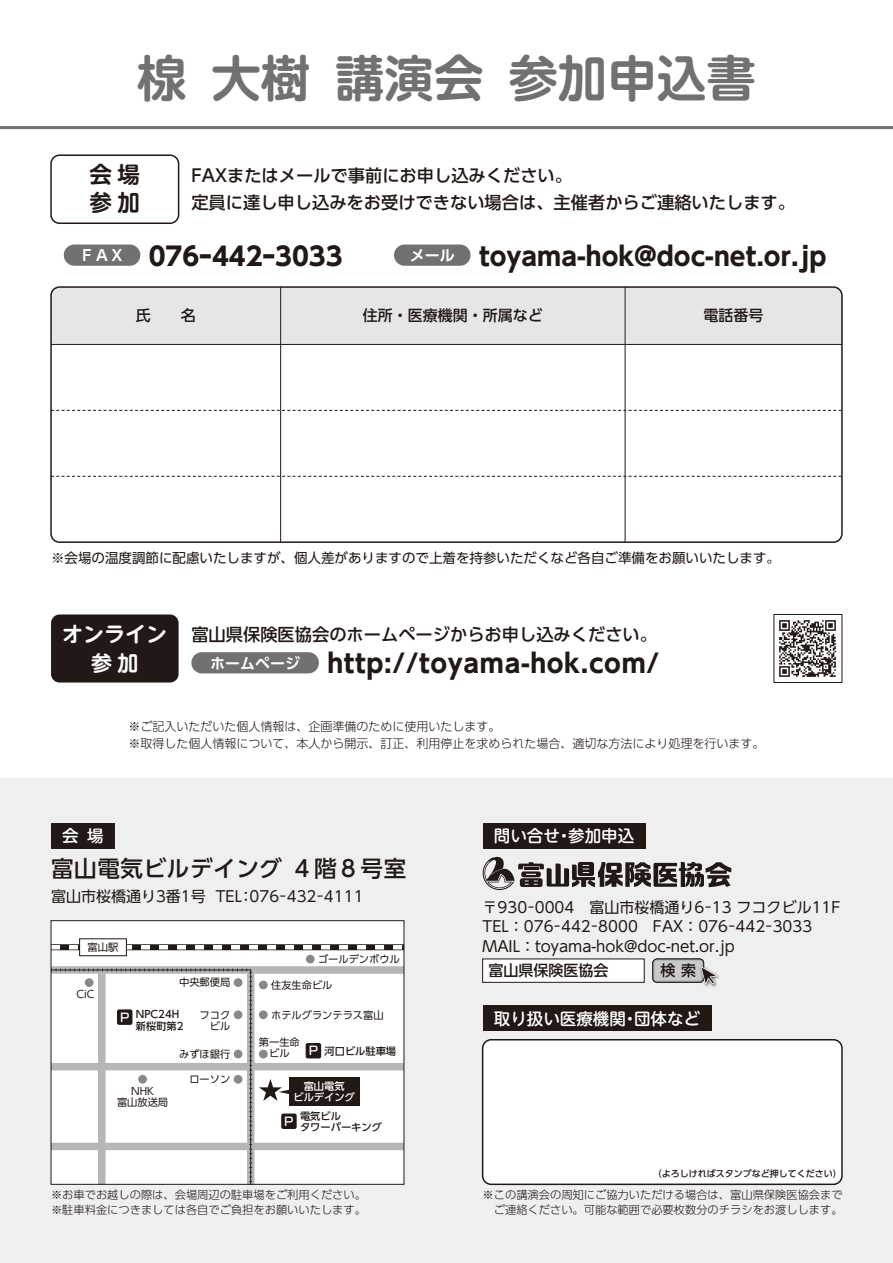
<style>
.page{position:relative;width:893px;height:1263px;background:#fff}
.page>*{position:absolute;margin:0;border:0;box-sizing:border-box;transform-origin:0 0}
.t1{font:700 49.5px "UD Shin M Go Pro De";color:#727171}
.t2{font:700 25.5px "UD Shin Go Pro";color:#221815}
.t3{font:700 25.5px "UD Shin Go Pro";letter-spacing:.025em;color:#221815}
.t4{font:500 22.5px "UD Shin Go Pro";letter-spacing:.03em;color:#221815}
.t5{font:700 22.5px/28.5px "UD Shin M Go Pro De";color:#221815}
.t6{font:700 21px "UD Shin M Go Pro De";color:#fff}
.t7{font:500 17.25px/27px "UD Shin Go Pro";color:#221815}
.t8{font:500 16.5px "UD Shin M Go Pro";color:#fff}
.t9{font:15px/19.5px "UD Shin Go Pro";color:#221815}
.t10{font:500 15px "UD Shin Go Pro";color:#221815}
.t11{font:700 15px "UD Shin Go Pro De";color:#fff}
.t12{font:13.5px "UD Shin Go Pro";color:#221815}
.t13{font:300 12px/16.5px "UD Shin Go Pro";color:#221815}
.t14{font:500 12px "Shin Go Pro";color:#fff}
.t15{font:300 11.25px/15px "UD Shin Go Pro";color:#221815}
.t16{font:10.2px/11.1px "UD Shin Go Pro";color:#221815}
.t17{font:500 10.2px/11.1px "UD Shin Go Pro";color:#221815}
.t18{font:500 10.2px/11.1px "UD Shin Go Pro";color:#fff;text-align:center}
.t19{font:10.2px "Shin Go Pro";color:#221815}
.t20{font:500 9px "UD Shin Go Pro";color:#221815}
.s1{font-family:"UD Shin M Go Pro De";font-weight:700;font-size:21px;color:#fff}
</style>
<div class="page">
<hr style="left:0;top:126px;width:893px;height:3px;background:#727171">
<div style="left:0;top:778px;width:893px;height:485px;background:#efefef"></div>
<div style="left:483px;top:1040px;width:359px;height:144px;background:#fff;border-radius:9px"></div>
<div style="left:482px;top:1039px;width:361px;height:146px;border:2px solid #221815;border-radius:9px"></div>
<div style="left:53px;top:289px;width:787px;height:55px;background:#e6e6e6"></div>
<div style="left:50px;top:286px;width:793px;height:257px;border:2px solid #221815;border-radius:9px"></div>
<hr style="left:51px;top:344px;width:791px;height:1px;background:#221815">
<svg style="left:51px;top:410px;width:791px;height:1px"></svg>
<hr style="left:280px;top:287px;width:1px;height:255px;background:#221815">
<hr style="left:625px;top:287px;width:1px;height:255px;background:#221815">
<svg style="left:51px;top:476px;width:791px;height:1px"></svg>
<div style="left:483px;top:959px;width:161px;height:23px;background:#fff"></div>
<div style="left:482px;top:958px;width:163px;height:25px;border:1px solid #221815"></div>
<div style="left:50px;top:154px;width:129px;height:70px;border:2px solid #221815;border-radius:9px"></div>
<div style="left:64px;top:244px;width:76px;height:22px;background:#727171;border-radius:11px"></div>
<div style="left:51px;top:614px;width:128px;height:68px;background:#221815;border-radius:9px"></div>
<img style="left:779px;top:620px;width:57px;height:57px">
<div style="left:773px;top:614px;width:69px;height:69px;border:1px solid #221815"></div>
<div style="left:394px;top:244px;width:76px;height:22px;background:#727171;border-radius:11px"></div>
<div style="left:191px;top:652px;width:128px;height:21px;background:#727171;border-radius:11px"></div>
<div style="left:51px;top:823px;width:64px;height:25px;background:#221815"></div>
<div style="left:483px;top:823px;width:162px;height:25px;background:#221815"></div>
<svg style="left:483px;top:856px;width:248px;height:34px"></svg>
<div style="left:483px;top:1006px;width:228px;height:25px;background:#221815"></div>
<svg style="left:652px;top:958px;width:66px;height:29px"></svg>
<div style="left:51px;top:921px;width:353px;height:263px;background:#fff"></div>
<svg style="left:53px;top:944px;width:349px;height:6px"></svg>
<svg style="left:53px;top:945px;width:349px;height:4px"></svg>
<div style="left:51px;top:966px;width:353px;height:8px;background:#b5b6b6"></div>
<div style="left:51px;top:1063px;width:353px;height:7px;background:#b5b6b6"></div>
<div style="left:51px;top:1143px;width:353px;height:7px;background:#b5b6b6"></div>
<div style="left:80px;top:939px;width:46px;height:17px;background:#fff"></div>
<div style="left:79px;top:938px;width:48px;height:18px;border:1px solid #221815"></div>
<svg style="left:252px;top:972px;width:2px;height:211px"></svg>
<svg style="left:53px;top:968px;width:199px;height:215px"></svg>
<div style="left:85px;top:978px;width:9px;height:9px;background:#898989;border-radius:50%"></div>
<div style="left:234px;top:978px;width:8px;height:9px;background:#898989;border-radius:50%"></div>
<div style="left:234px;top:1050px;width:8px;height:8px;background:#898989;border-radius:50%"></div>
<div style="left:234px;top:1075px;width:8px;height:9px;background:#898989;border-radius:50%"></div>
<div style="left:138px;top:1075px;width:9px;height:9px;background:#898989;border-radius:50%"></div>
<div style="left:259px;top:1050px;width:9px;height:8px;background:#898989;border-radius:50%"></div>
<div style="left:259px;top:980px;width:9px;height:9px;background:#898989;border-radius:50%"></div>
<div style="left:306px;top:955px;width:9px;height:8px;background:#898989;border-radius:50%"></div>
<div style="left:259px;top:1010px;width:9px;height:9px;background:#898989;border-radius:50%"></div>
<div style="left:234px;top:1010px;width:8px;height:9px;background:#898989;border-radius:50%"></div>
<div style="left:289px;top:1078px;width:70px;height:28px;background:#221815"></div>
<svg style="left:259px;top:1079px;width:30px;height:22px"></svg>
<div style="left:117px;top:1009px;width:15px;height:16px;background:#221815;border-radius:2px"></div>
<div style="left:306px;top:1043px;width:15px;height:15px;background:#221815;border-radius:2px"></div>
<div style="left:281px;top:1113px;width:16px;height:16px;background:#221815;border-radius:2px"></div>
<div style="left:51px;top:920px;width:353px;height:265px;border:1px solid #221815"></div>
<h1 class="t1" style="left:137px;top:38px;width:620px">楾大樹講演会参加申込書</h1>
<h3 class="t5" style="left:89px;top:159px;width:52px">会場参加</h3>
<h3 class="t7" style="left:191px;top:162px;width:605px">FAXまたはメールで事前にお申し込みください。<br>定員に達し申し込みをお受けできない場合は、主催者からご連絡いたします。</h3>
<h2 class="t2" style="left:149px;top:235px;width:195px">076ー442ー3033</h2>
<h2 class="t2" style="left:479px;top:235px;width:349px">toyama-hok@doc-net.or.jp</h2>
<h3 class="t11" style="left:80px;top:243px;width:46px">ＦＡＸ</h3>
<h3 class="t11" style="left:410px;top:243px;width:46px">メール</h3>
<h3 class="t10" style="left:136px;top:304px;width:61px">氏　　名</h3>
<h3 class="t10" style="left:363px;top:304px;width:182px">住所・医療機関・所属など</h3>
<h3 class="t10" style="left:703px;top:304px;width:61px">電話番号</h3>
<p class="t12" style="left:51px;top:547px;width:730px">※会場の温度調節に配慮いたしますが、個人差がありますので上着を持参いただくなど各自ご準備をお願いいたします。</p>
<h3 class="t7" style="left:62px;top:621px;width:596px"><span class="s1">オンライン</span> 富山県保険医協会のホームページからお申し込みください。</h3>
<h3 class="t6" style="left:91px;top:646px;width:49px">参加</h3>
<h2 class="t3" style="left:210px;top:643px;width:450px"><sup>ホームページ</sup> http://toyama-hok.com/</h2>
<p class="t13" style="left:128px;top:718px;width:638px">※ご記入いただいた個人情報は、企画準備のために使用いたします。<br>※取得した個人情報について、本人から開示、訂正、利用停止を求められた場合、適切な方法により処理を行います。</p>
<h3 class="t8" style="left:62px;top:822px;width:43px">会場</h3>
<h3 class="t8" style="left:494px;top:822px;width:142px">問い合せ・参加申込</h3>
<h3 class="t4" style="left:51px;top:850px;width:357px">富山電気ビルデイング ４階８号室</h3>
<h3 class="t9" style="left:51px;top:886px;width:314px">富山市桜橋通り3番1号 TEL：076－432－4111</h3>
<p class="t19" style="left:88px;top:939px;width:32px">富山駅</p>
<p class="t16" style="left:77px;top:988px;width:19px">CiC</p>
<p class="t16" style="left:318px;top:953px;width:83px">ゴールデンボウル</p>
<p class="t16" style="left:179px;top:977px;width:53px">中央郵便局</p>
<p class="t17" style="left:136px;top:1009px;width:49px">NPC24H新桜町第2</p>
<p class="t16" style="left:271px;top:979px;width:63px">住友生命ビル</p>
<p class="t16" style="left:271px;top:1009px;width:114px">ホテルグランテラス富山</p>
<p class="t16" style="left:200px;top:1009px;width:32px;text-align:right">フコクビル</p>
<p class="t16" style="left:179px;top:1048px;width:53px">みずほ銀行</p>
<p class="t16" style="left:189px;top:1073px;width:42px">ローソン</p>
<p class="t14" style="left:119px;top:1007px;width:12px">Ｐ</p>
<p class="t16" style="left:259px;top:1036px;width:42px">第一生命　ビル</p>
<p class="t17" style="left:325px;top:1045px;width:73px">河口ビル駐車場</p>
<p class="t14" style="left:307px;top:1041px;width:12px">Ｐ</p>
<p class="t16" style="left:117px;top:1085px;width:53px;text-align:center">NHK<br>富山放送局</p>
<p class="t18" style="left:293px;top:1080px;width:63px">富山電気<br>ビルデイング</p>
<p class="t17" style="left:300px;top:1110px;width:83px">電気ビル<br>タワーパーキング</p>
<p class="t14" style="left:283px;top:1111px;width:12px">Ｐ</p>
<h3 class="t9" style="left:483px;top:897px;width:359px">〒930－0004　富山市桜橋通り6－13 フコクビル11F<br>TEL：076－442－8000　FAX：076－442－3033<br>MAIL：toyama-hok@doc-net.or.jp</h3>
<h3 class="t10" style="left:488px;top:958px;width:121px">富山県保険医協会</h3>
<h3 class="t10" style="left:660px;top:958px;width:37px">検 索</h3>
<h3 class="t8" style="left:494px;top:1005px;width:208px">取り扱い医療機関・団体など</h3>
<p class="t20" style="left:653px;top:1167px;width:190px">（よろしければスタンプなど押してください）</p>
<p class="t15" style="left:51px;top:1186px;width:316px">※お車でお越しの際は、会場周辺の駐車場をご利用ください。※駐車料金につきましては各自でご負担をお願いいたします。</p>
<p class="t15" style="left:483px;top:1186px;width:361px">※この講演会の周知にご協力いただける場合は、富山県保険医協会まで　ご連絡ください。可能な範囲で必要枚数分のチラシをお渡しします。</p>
</div>
